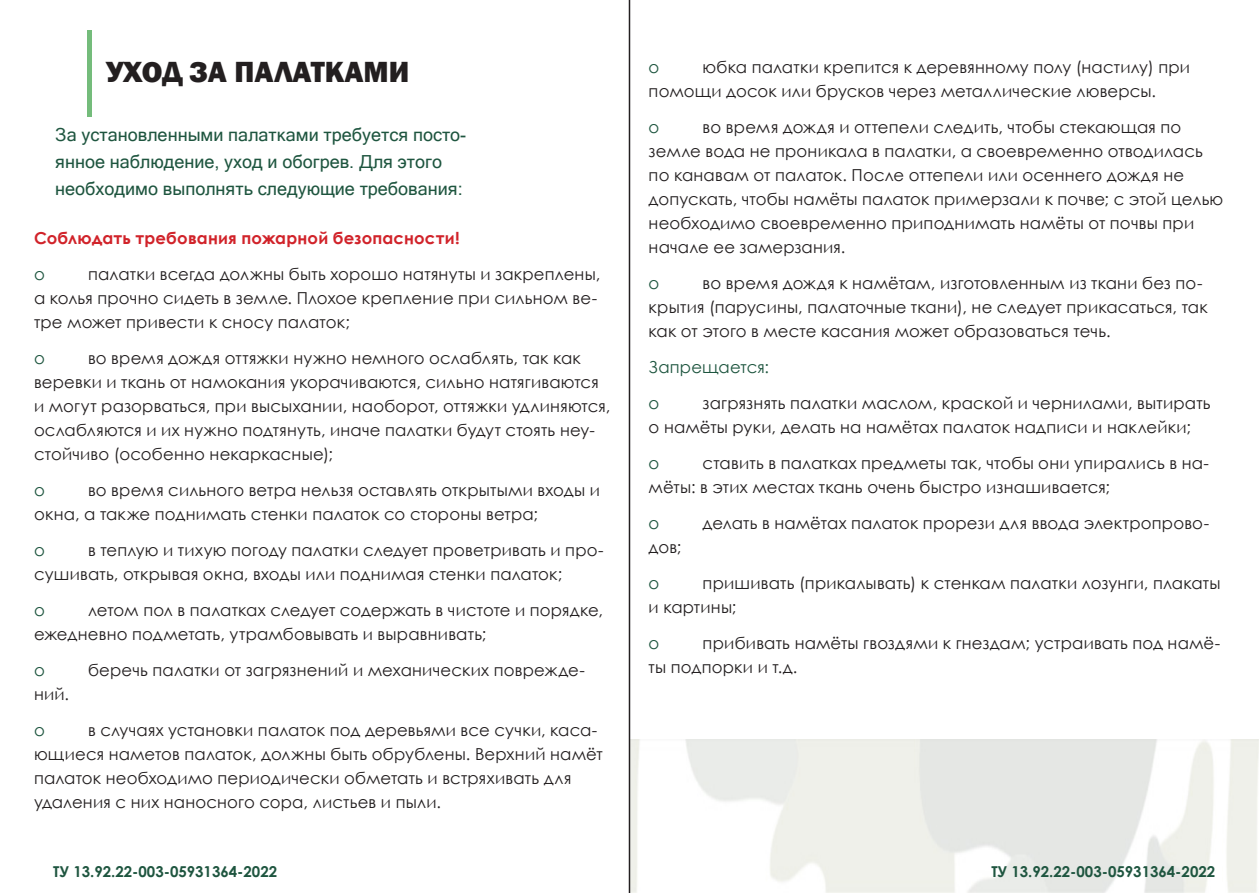
<style>
.page{position:relative;width:1259px;height:893px;background:#fff}
.page>*{position:absolute;margin:0;border:0;box-sizing:border-box;transform-origin:0 0}
.t1{font:800 30px "Franklin Gothic";color:#231f20}
.t2{font:18px/27px "Microsoft Sans Serif";color:#1e553f}
.t3{font:16.5px/24px "Century Gothic";letter-spacing:.01em;color:#231f20}
.t4{font:700 16.5px "Century Gothic";letter-spacing:.01em;color:#d1232a}
.t5{font:16.5px "Century Gothic";letter-spacing:.005em;color:#1e553f}
.t6{font:700 15px "Century Gothic";color:#1e553f}
</style>
<div class="page">
<img style="left:630px;top:740px;width:629px;height:153px">
<hr style="left:629px;top:0;width:1px;height:893px;background:#231f20">
<p class="t1" style="left:106px;top:52px;width:305px">УХОД ЗА ПАЛАТКАМИ</p>
<p class="t2" style="left:55px;top:120px;width:412px">За установленными палатками требуется посто&shy;янное наблюдение, уход и обогрев. Для этого необходимо выполнять следующие требования:</p>
<p class="t4" style="left:34px;top:225px;width:427px">Соблюдать требования пожарной безопасности!</p>
<p class="t5" style="left:34px;top:262px;width:12px">o</p>
<p class="t3" style="left:34px;top:262px;width:568px;text-indent:54px">палатки всегда должны быть хорошо натянуты и закреплены, а колья прочно сидеть в земле. Плохое крепление при сильном ве&shy;тре может привести к сносу палаток;</p>
<p class="t5" style="left:34px;top:346px;width:12px">o</p>
<p class="t3" style="left:34px;top:346px;width:578px;text-indent:54px">во время дождя оттяжки нужно немного ослаблять, так как веревки и ткань от намокания укорачиваются, сильно натягиваются и могут разорваться, при высыхании, наоборот, оттяжки удлиняются, ослабляются и их нужно подтянуть, иначе палатки будут стоять неу&shy;стойчиво (особенно некаркасные);</p>
<p class="t5" style="left:34px;top:478px;width:12px">o</p>
<p class="t3" style="left:34px;top:478px;width:567px;text-indent:54px">во время сильного ветра нельзя оставлять открытыми входы и окна, а также поднимать стенки палаток со стороны ветра;</p>
<p class="t5" style="left:34px;top:538px;width:12px">o</p>
<p class="t3" style="left:34px;top:538px;width:571px;text-indent:54px">в теплую и тихую погоду палатки следует проветривать и про&shy;сушивать, открывая окна, входы или поднимая стенки палаток;</p>
<p class="t5" style="left:34px;top:598px;width:12px">o</p>
<p class="t3" style="left:34px;top:598px;width:570px;text-indent:54px">летом пол в палатках следует содержать в чистоте и порядке, ежедневно подметать, утрамбовывать и выравнивать;</p>
<p class="t5" style="left:34px;top:658px;width:12px">o</p>
<p class="t3" style="left:88px;top:658px;width:498px">беречь палатки от загрязнений и механических поврежде-</p>
<p class="t3" style="left:34px;top:682px;width:37px">ний.</p>
<p class="t5" style="left:34px;top:718px;width:12px">o</p>
<p class="t3" style="left:34px;top:718px;width:570px;text-indent:54px">в случаях установки палаток под деревьями все сучки, каса&shy;ющиеся наметов палаток, должны быть обрублены. Верхний намёт палаток необходимо периодически обметать и встряхивать для удаления с них наносного сора, листьев и пыли.</p>
<p class="t3" style="left:648px;top:55px;width:543px;text-indent:54px">юбка палатки крепится к деревянному полу (настилу) при помощи досок или брусков через металлические люверсы.</p>
<p class="t5" style="left:648px;top:115px;width:12px">o</p>
<p class="t5" style="left:648px;top:55px;width:12px">o</p>
<p class="t3" style="left:648px;top:115px;width:576px;text-indent:54px">во время дождя и оттепели следить, чтобы стекающая по земле вода не проникала в палатки, а своевременно отводилась по канавам от палаток. После оттепели или осеннего дождя не допускать, чтобы намёты палаток примерзали к почве; с этой целью необходимо своевременно приподнимать намёты от почвы при начале ее замерзания.</p>
<p class="t5" style="left:648px;top:271px;width:12px">o</p>
<p class="t3" style="left:648px;top:271px;width:560px;text-indent:54px">во время дождя к намётам, изготовленным из ткани без по&shy;крытия (парусины, палаточные ткани), не следует прикасаться, так как от этого в месте касания может образоваться течь.</p>
<p class="t5" style="left:648px;top:355px;width:122px">Запрещается:</p>
<p class="t5" style="left:648px;top:391px;width:12px">o</p>
<p class="t3" style="left:648px;top:391px;width:563px;text-indent:54px">загрязнять палатки маслом, краской и чернилами, вытирать о намёты руки, делать на намётах палаток надписи и наклейки;</p>
<p class="t5" style="left:648px;top:451px;width:12px">o</p>
<p class="t3" style="left:648px;top:451px;width:562px;text-indent:54px">ставить в палатках предметы так, чтобы они упирались в на&shy;мёты: в этих местах ткань очень быстро изнашивается;</p>
<p class="t5" style="left:648px;top:511px;width:12px">o</p>
<p class="t3" style="left:702px;top:511px;width:508px">делать в намётах палаток прорези для ввода электропрово-</p>
<p class="t3" style="left:648px;top:535px;width:34px">дов;</p>
<p class="t5" style="left:648px;top:571px;width:12px">o</p>
<p class="t3" style="left:648px;top:571px;width:573px;text-indent:54px">пришивать (прикалывать) к стенкам палатки лозунги, плакаты и картины;</p>
<p class="t5" style="left:648px;top:631px;width:12px">o</p>
<p class="t3" style="left:648px;top:631px;width:573px;text-indent:54px">прибивать намёты гвоздями к гнездам; устраивать под намё&shy;ты подпорки и т.д.</p>
<p class="t6" style="left:53px;top:860px;width:225px">ТУ 13.92.22-003-05931364-2022</p>
<p class="t6" style="left:991px;top:860px;width:225px">ТУ 13.92.22-003-05931364-2022</p>
</div>
